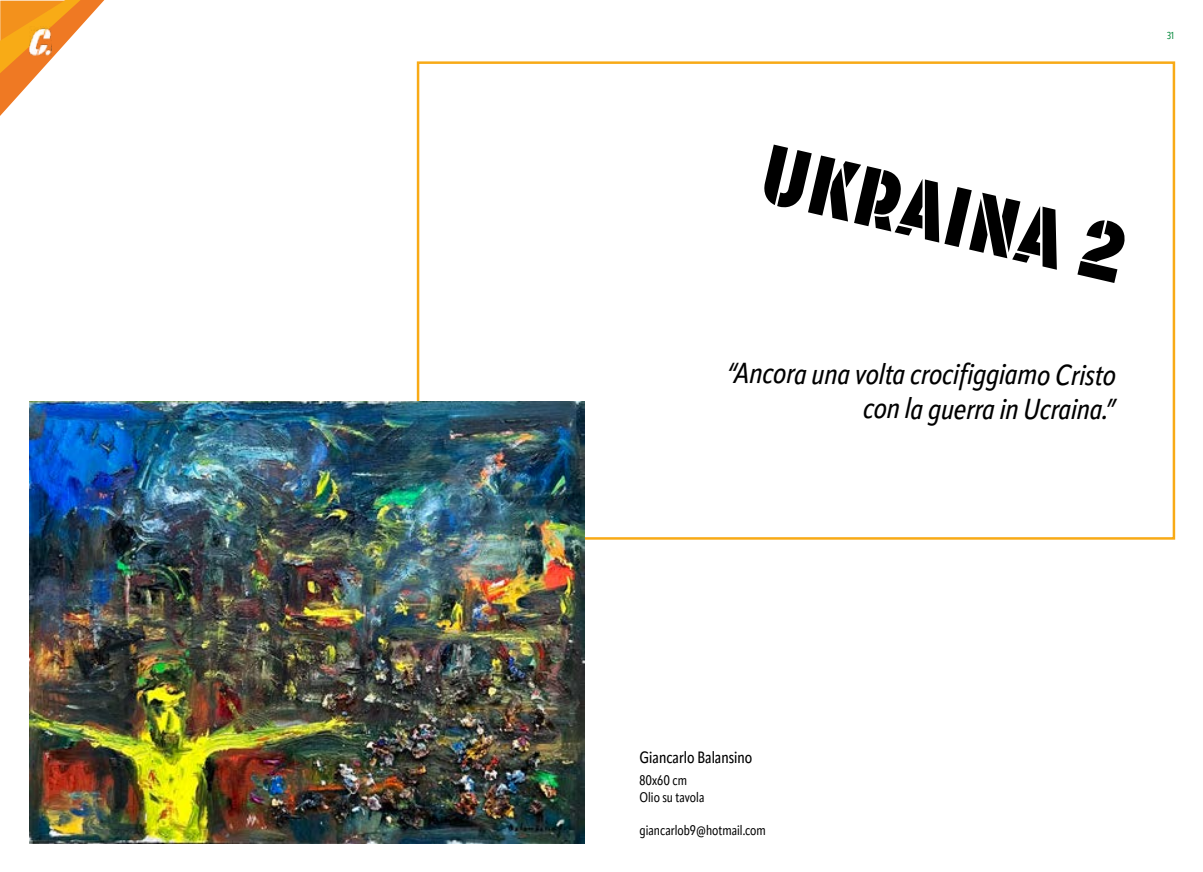
<style>
.page{position:relative;width:1203px;height:872px;background:#fff}
.page>*{position:absolute;margin:0;border:0;box-sizing:border-box;transform-origin:0 0}
.t1{font:82.5px "Korolev Military Stencil W00";color:#000}
.t2{font:italic 500 28.75px/34.8px "Apparat Cond";color:#000;text-align:right}
.t3{font:500 16.25px "Apparat Cond";color:#000}
.t4{font:13.75px/16.5px "Apparat Cond";color:#000}
.t5{font:10px "Apparat Cond";color:#008739}
</style>
<div class="page">
<img style="left:30px;top:401px;width:555px;height:442px">
<svg style="left:0;top:0;width:104px;height:116px"></svg>
<img style="left:29px;top:26px;width:22px;height:30px">
<p class="t5" style="left:1167px;top:29px;width:8px">31</p>
<h1 class="t1" style="left:774px;top:122px;width:373px;rotate:13deg">UKRAINA 2</h1>
<p class="t2" style="left:726px;top:357px;width:391px">“Ancora una volta crocifiggiamo Cristo con la guerra in Ucraina.”</p>
<p class="t3" style="left:639px;top:748px;width:114px">Giancarlo Balansino</p>
<p class="t4" style="left:639px;top:772px;width:66px">80x60 cm<br>Olio su tavola</p>
<p class="t4" style="left:639px;top:822px;width:128px">giancarlob9@hotmail.com</p>
</div>
